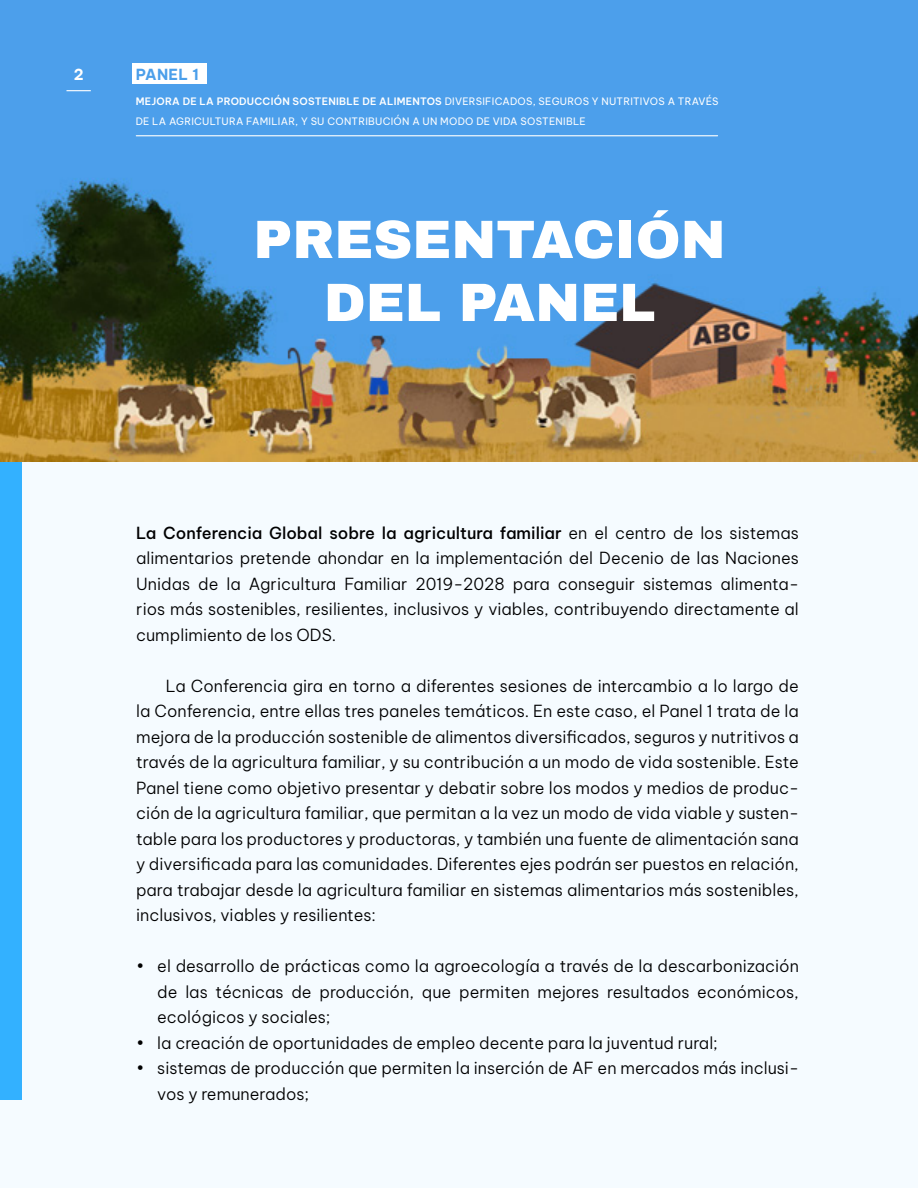
<style>
.page{position:relative;width:918px;height:1188px;background:#f5fbff}
.page>*{position:absolute;margin:0;border:0;box-sizing:border-box;transform-origin:0 0}
.t1{font:900 54px/63px "Archivo";color:#fff;text-align:center}
.t2{font:300 16.35px/25.5px "Be Vietnam Pro";color:#000;text-align:justify}
.t3{font:700 15px "Be Vietnam Pro";letter-spacing:.025em;color:#4b9fea}
.t4{font:700 15px "Be Vietnam Pro";color:#fff}
.t5{font:10.05px/19.5px "Be Vietnam Pro";letter-spacing:.025em;color:#fff}
.s1{font-weight:600}
.s2{font-weight:500}
</style>
<div class="page">
<div style="left:0;top:63px;width:21px;height:1037px;background:#33b1ff"></div>
<img style="left:0;top:0;width:918px;height:462px">
<div style="left:132px;top:63px;width:75px;height:21px;background:#fff"></div>
<hr style="left:136px;top:135px;width:582px;height:1px;background:#fff">
<svg style="left:67px;top:90px;width:24px;height:1px"></svg>
<p class="t4" style="left:74px;top:61px;width:11px">2</p>
<p class="t3" style="left:136px;top:61px;width:65px">PANEL 1</p>
<p class="t5" style="left:136px;top:91px;width:584px"><span class="s1">MEJORA DE LA PRODUCCIÓN SOSTENIBLE DE ALIMENTOS</span> DIVERSIFICADOS, SEGUROS Y NUTRITIVOS A TRAVÉS<br>DE LA AGRICULTURA FAMILIAR, Y SU CONTRIBUCIÓN A UN MODO DE VIDA SOSTENIBLE</p>
<h1 class="t1" style="left:253px;top:208px;width:474px">PRESENTACIÓN<br>DEL PANEL</h1>
<p class="t2" style="left:136px;top:518px;width:664px"><span class="s2">La Conferencia Global sobre la agricultura familiar</span> en el centro de los sistemas alimentarios pretende ahondar en la implementación del Decenio de las Naciones Unidas de la Agricultura Familiar 2019-2028 para conseguir sistemas alimenta&shy;rios más sostenibles, resilientes, inclusivos y viables, contribuyendo directamente al cumplimiento de los ODS.</p>
<p class="t2" style="left:136px;top:671px;width:664px;text-indent:30px">La Conferencia gira en torno a diferentes sesiones de intercambio a lo largo de la Conferencia, entre ellas tres paneles temáticos. En este caso, el Panel 1 trata de la mejora de la producción sostenible de alimentos diversificados, seguros y nutritivos a través de la agricultura familiar, y su contribución a un modo de vida sostenible. Este Panel tiene como objetivo presentar y debatir sobre los modos y medios de produc&shy;ción de la agricultura familiar, que permitan a la vez un modo de vida viable y susten&shy;table para los productores y productoras, y también una fuente de alimentación sana y diversificada para las comunidades. Diferentes ejes podrán ser puestos en relación, para trabajar desde la agricultura familiar en sistemas alimentarios más sostenibles, inclusivos, viables y resilientes:</p>
<p class="t2" style="left:157px;top:952px;width:643px;text-indent:-21px">• el desarrollo de prácticas como la agroecología a través de la descarbonización de las técnicas de producción, que permiten mejores resultados económicos, ecológicos y sociales;</p>
<p class="t2" style="left:136px;top:1028px;width:583px">• la creación de oportunidades de empleo decente para la juventud rural;</p>
<p class="t2" style="left:157px;top:1054px;width:643px;text-indent:-21px">• sistemas de producción que permiten la inserción de AF en mercados más inclusi&shy;vos y remunerados;</p>
</div>
